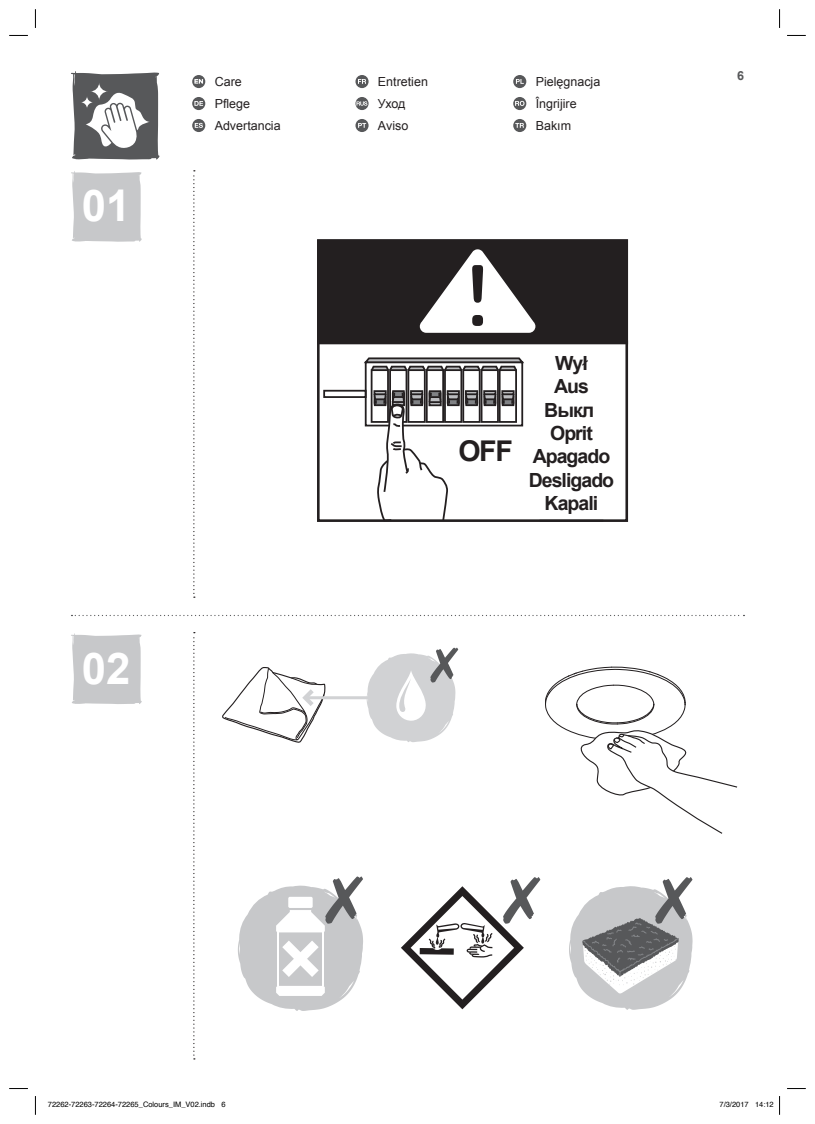
<style>
.page{position:relative;width:815px;height:1124px;background:#fff}
.page>*{position:absolute;margin:0;border:0;box-sizing:border-box;transform-origin:0 0}
.t1{font:700 43.75px "Arial";color:#fff}
.t2{font:700 28.62px "Arial";color:#231f20}
.t3{font:700 19.5px/23.4px "Arial";letter-spacing:-.05em;color:#231f20;text-align:center}
.Body{font:12.5px "Arial";color:#231f20}
.t4{font:700 12.5px "Arial";color:#57585a}
.t5{font:7.5px "Helvetica";color:#000}
</style>
<div class="page">
<svg style="left:192px;top:75px;width:13px;height:13px"></svg>
<svg style="left:355px;top:75px;width:14px;height:13px"></svg>
<svg style="left:513px;top:75px;width:13px;height:13px"></svg>
<svg style="left:192px;top:97px;width:13px;height:13px"></svg>
<svg style="left:355px;top:97px;width:14px;height:13px"></svg>
<svg style="left:513px;top:97px;width:13px;height:13px"></svg>
<svg style="left:192px;top:119px;width:13px;height:13px"></svg>
<svg style="left:355px;top:119px;width:14px;height:13px"></svg>
<svg style="left:513px;top:119px;width:13px;height:13px"></svg>
<svg style="left:71px;top:71px;width:89px;height:89px"></svg>
<svg style="left:90px;top:82px;width:18px;height:18px"></svg>
<svg style="left:81px;top:96px;width:12px;height:13px"></svg>
<hr style="left:305px;top:696px;width:78px;height:3px;background:#d1d2d4">
<svg style="left:222px;top:667px;width:104px;height:75px"></svg>
<svg style="left:401px;top:877px;width:139px;height:132px"></svg>
<svg style="left:569px;top:877px;width:124px;height:132px"></svg>
<svg style="left:545px;top:666px;width:193px;height:168px"></svg>
<svg style="left:367px;top:647px;width:91px;height:95px"></svg>
<svg style="left:238px;top:876px;width:125px;height:134px"></svg>
<svg style="left:71px;top:171px;width:71px;height:71px;background:#cbccce"></svg>
<svg style="left:71px;top:614px;width:673px;height:2px"></svg>
<svg style="left:193px;top:170px;width:2px;height:427px"></svg>
<svg style="left:193px;top:632px;width:2px;height:427px"></svg>
<svg style="left:71px;top:633px;width:71px;height:71px;background:#cbccce"></svg>
<div style="left:318px;top:240px;width:309px;height:103px;background:#231f20"></div>
<div style="left:317px;top:239px;width:311px;height:105px;border:2px solid #231f20"></div>
<div style="left:317px;top:340px;width:311px;height:182px;border:3px solid #231f20"></div>
<svg style="left:363px;top:249px;width:172px;height:273px"></svg>
<div style="left:323px;top:390px;width:44px;height:8px;border:2px solid #231f20"></div>
<hr style="left:540px;top:519px;width:63px;height:2px;background:#231f20">
<svg style="left:9px;top:35px;width:19px;height:1px"></svg>
<svg style="left:787px;top:35px;width:19px;height:1px"></svg>
<svg style="left:9px;top:1088px;width:19px;height:1px"></svg>
<svg style="left:787px;top:1088px;width:19px;height:1px"></svg>
<svg style="left:35px;top:9px;width:1px;height:19px"></svg>
<svg style="left:35px;top:1096px;width:1px;height:18px"></svg>
<svg style="left:779px;top:9px;width:1px;height:19px"></svg>
<svg style="left:779px;top:1096px;width:1px;height:18px"></svg>
<p class="t1" style="left:82px;top:177px;width:50px">01</p>
<p class="t1" style="left:82px;top:639px;width:50px">02</p>
<p class="Body" style="left:215px;top:73px;width:29px">Care</p>
<p class="Body" style="left:378px;top:73px;width:52px">Entretien</p>
<p class="Body" style="left:536px;top:73px;width:66px">Pielęgnacja</p>
<p class="Body" style="left:215px;top:95px;width:37px">Pflege</p>
<p class="Body" style="left:378px;top:95px;width:29px">Уход</p>
<p class="Body" style="left:536px;top:95px;width:42px">Îngrijire</p>
<p class="Body" style="left:215px;top:117px;width:68px">Advertancia</p>
<p class="Body" style="left:378px;top:117px;width:32px">Aviso</p>
<p class="Body" style="left:536px;top:117px;width:37px">Bakım</p>
<p class="t2" style="left:458px;top:431px;width:56px">OFF</p>
<p class="t3" style="left:529px;top:352px;width:87px">Wył<br>Aus<br>Выкл<br>Oprit<br>Apagado<br>Desligado<br>Kapali</p>
<p class="t4" style="left:737px;top:67px;width:8px">6</p>
<p class="t5" style="left:48px;top:1098px;width:179px">72262-72263-72264-72265_Colours_IM_V02.indb 6</p>
<p class="t5" style="left:720px;top:1098px;width:56px">7/3/2017 14:12</p>
</div>
